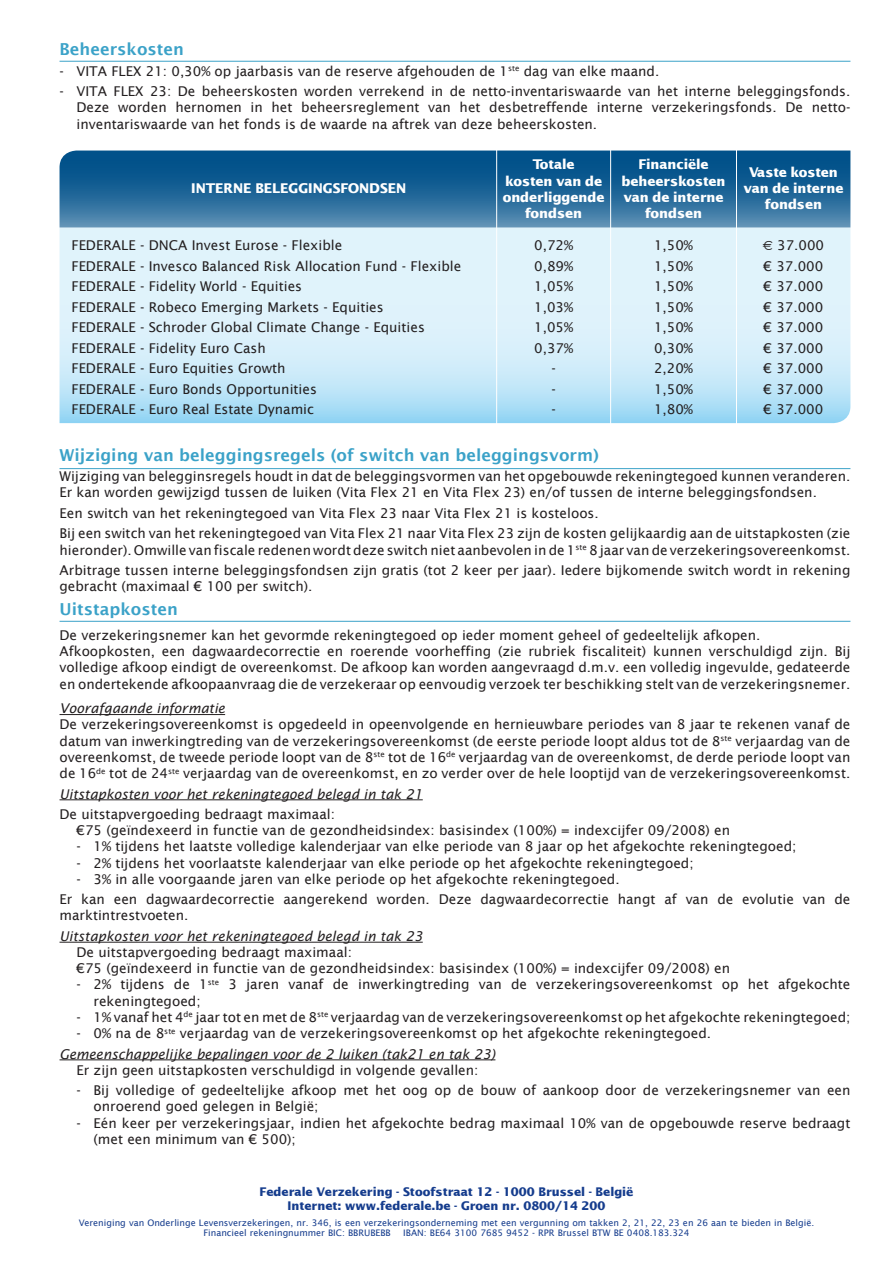
<style>
.page{position:relative;width:893px;height:1263px;background:#fff}
.page>*{position:absolute;margin:0;border:0;box-sizing:border-box;transform-origin:0 0}
.t1{font:600 16.5px "Lucida Sans";color:#3ba2c8}
.t2{font:13.5px/16.2px "Lucida Sans";color:#231f20}
.t3{font:italic 13.5px "Lucida Sans";color:#231f20}
.t4{font:700 13.5px/16.2px "Lucida Sans";color:#fff;text-align:center}
.address{font:700 12px "Lucida Sans";color:#153c8d}
.address_small{font:9px "Lucida Sans";color:#153c8d}
.s1{font-family:"Euro Sans"}
</style>
<div class="page">
<hr style="left:60px;top:714px;width:165px;height:1px;background:#231f20">
<hr style="left:60px;top:799px;width:363px;height:1px;background:#231f20">
<hr style="left:60px;top:942px;width:363px;height:1px;background:#231f20">
<hr style="left:60px;top:1059px;width:435px;height:1px;background:#231f20">
<hr style="left:60px;top:61px;width:790px;height:1px;background:#3ba2c8">
<svg style="left:60px;top:227px;width:790px;height:196px;background:#d1edf9"></svg>
<svg style="left:60px;top:151px;width:790px;height:76px;background:#216798"></svg>
<hr style="left:736px;top:142px;width:1px;height:290px;background:#fff">
<hr style="left:610px;top:142px;width:1px;height:290px;background:#fff">
<hr style="left:496px;top:142px;width:1px;height:290px;background:#fff">
<hr style="left:60px;top:468px;width:790px;height:1px;background:#3ba2c8">
<hr style="left:60px;top:621px;width:790px;height:1px;background:#3ba2c8">
<p class="t1" style="left:60px;top:40px;width:126px">Beheerskosten</p>
<p class="t2" style="left:60px;top:63px;width:601px">- VITA FLEX 21: 0,30% op jaarbasis van de reserve afgehouden de 1<sup>ste</sup> dag van elke maand.</p>
<p class="t2" style="left:77px;top:83px;width:775px;text-align:justify;text-indent:-17px">- VITA FLEX 23: De beheerskosten worden verrekend in de netto-inventariswaarde van het interne beleggingsfonds.<br>Deze worden hernomen in het beheersreglement van het desbetreffende interne verzekeringsfonds. De netto&shy;inventariswaarde van het fonds is de waarde na aftrek van deze beheerskosten.</p>
<p class="t4" style="left:191px;top:180px;width:216px">INTERNE BELEGGINGSFONDSEN</p>
<p class="t2" style="left:71px;top:238px;width:272px">FEDERALE - DNCA Invest Eurose - Flexible</p>
<p class="t2" style="left:71px;top:258px;width:391px">FEDERALE - Invesco Balanced Risk Allocation Fund - Flexible</p>
<p class="t2" style="left:71px;top:278px;width:232px">FEDERALE - Fidelity World - Equities</p>
<p class="t2" style="left:71px;top:299px;width:314px">FEDERALE - Robeco Emerging Markets - Equities</p>
<p class="t2" style="left:71px;top:319px;width:355px">FEDERALE - Schroder Global Climate Change - Equities</p>
<p class="t2" style="left:71px;top:340px;width:196px">FEDERALE - Fidelity Euro Cash</p>
<p class="t2" style="left:71px;top:360px;width:216px">FEDERALE - Euro Equities Growth</p>
<p class="t2" style="left:71px;top:381px;width:247px">FEDERALE - Euro Bonds Opportunities</p>
<p class="t2" style="left:71px;top:401px;width:244px">FEDERALE - Euro Real Estate Dynamic</p>
<p class="t4" style="left:533px;top:156px;width:43px">Totale</p>
<p class="t4" style="left:503px;top:172px;width:103px">kosten van de onderliggende fondsen</p>
<p class="t2" style="left:534px;top:238px;width:40px">0,72%</p>
<p class="t2" style="left:534px;top:258px;width:40px">0,89%</p>
<p class="t2" style="left:534px;top:278px;width:40px">1,05%</p>
<p class="t2" style="left:534px;top:299px;width:40px">1,03%</p>
<p class="t2" style="left:534px;top:319px;width:40px">1,05%</p>
<p class="t2" style="left:534px;top:340px;width:40px">0,37%</p>
<p class="t2" style="left:551px;top:360px;width:6px">-</p>
<p class="t2" style="left:551px;top:381px;width:6px">-</p>
<p class="t2" style="left:551px;top:401px;width:6px">-</p>
<p class="t4" style="left:622px;top:156px;width:105px">Financiële beheerskosten van de interne fondsen</p>
<p class="t2" style="left:654px;top:238px;width:40px">1,50%</p>
<p class="t2" style="left:654px;top:258px;width:40px">1,50%</p>
<p class="t2" style="left:654px;top:278px;width:40px">1,50%</p>
<p class="t2" style="left:654px;top:299px;width:40px">1,50%</p>
<p class="t2" style="left:654px;top:319px;width:40px">1,50%</p>
<p class="t2" style="left:654px;top:340px;width:40px">0,30%</p>
<p class="t2" style="left:654px;top:360px;width:40px">2,20%</p>
<p class="t2" style="left:654px;top:381px;width:40px">1,50%</p>
<p class="t2" style="left:654px;top:401px;width:40px">1,80%</p>
<p class="t4" style="left:743px;top:164px;width:101px">Vaste kosten van de interne fondsen</p>
<p class="t2" style="left:763px;top:238px;width:63px"><span class="s1">e</span> 37.000</p>
<p class="t2" style="left:764px;top:258px;width:61px">€ 37.000</p>
<p class="t2" style="left:764px;top:278px;width:61px">€ 37.000</p>
<p class="t2" style="left:764px;top:299px;width:61px">€ 37.000</p>
<p class="t2" style="left:764px;top:319px;width:61px">€ 37.000</p>
<p class="t2" style="left:764px;top:340px;width:61px">€ 37.000</p>
<p class="t2" style="left:764px;top:360px;width:61px">€ 37.000</p>
<p class="t2" style="left:764px;top:381px;width:61px">€ 37.000</p>
<p class="t2" style="left:764px;top:401px;width:61px">€ 37.000</p>
<p class="t1" style="left:60px;top:445px;width:541px">Wijziging van beleggingsregels (of switch van beleggingsvorm)</p>
<p class="t2" style="left:60px;top:468px;width:792px">Wijziging van belegginsregels houdt in dat de beleggingsvormen van het opgebouwde rekeningtegoed kunnen veranderen.<br>Er kan worden gewijzigd tussen de luiken (Vita Flex 21 en Vita Flex 23) en/of tussen de interne beleggingsfondsen.</p>
<p class="t2" style="left:60px;top:505px;width:541px">Een switch van het rekeningtegoed van Vita Flex 23 naar Vita Flex 21 is kosteloos.</p>
<p class="t2" style="left:60px;top:525px;width:792px">Bij een switch van het rekeningtegoed van Vita Flex 21 naar Vita Flex 23 zijn de kosten gelijkaardig aan de uitstapkosten (zie hieronder). Omwille van fiscale redenen wordt deze switch niet aanbevolen in de 1<sup>ste</sup> 8 jaar van de verzekeringsovereenkomst.</p>
<p class="t2" style="left:60px;top:562px;width:792px">Arbitrage tussen interne beleggingsfondsen zijn gratis (tot 2 keer per jaar). Iedere bijkomende switch wordt in rekening gebracht (maximaal € 100 per switch).</p>
<p class="t1" style="left:60px;top:600px;width:120px">Uitstapkosten</p>
<p class="t2" style="left:60px;top:627px;width:702px">De verzekeringsnemer kan het gevormde rekeningtegoed op ieder moment geheel of gedeeltelijk afkopen.</p>
<p class="t2" style="left:60px;top:643px;width:792px;text-align:justify">Afkoopkosten, een dagwaardecorrectie en roerende voorheffing (zie rubriek fiscaliteit) kunnen verschuldigd zijn. Bij volledige afkoop eindigt de overeenkomst. De afkoop kan worden aangevraagd d.m.v. een volledig ingevulde, gedateerde en ondertekende afkoopaanvraag die de verzekeraar op eenvoudig verzoek ter beschikking stelt van de verzekeringsnemer.</p>
<p class="t3" style="left:60px;top:701px;width:167px">Voorafgaande informatie</p>
<p class="t2" style="left:60px;top:716px;width:792px;text-align:justify">De verzekeringsovereenkomst is opgedeeld in opeenvolgende en hernieuwbare periodes van 8 jaar te rekenen vanaf de datum van inwerkingtreding van de verzekeringsovereenkomst (de eerste periode loopt aldus tot de 8<sup>ste</sup> verjaardag van de overeenkomst, de tweede periode loopt van de 8<sup>ste</sup> tot de 16<sup>de</sup> verjaardag van de overeenkomst, de derde periode loopt van de 16<sup>de</sup> tot de 24<sup>ste</sup> verjaardag van de overeenkomst, en zo verder over de hele looptijd van de verzekeringsovereenkomst.</p>
<p class="t3" style="left:60px;top:786px;width:365px">Uitstapkosten voor het rekeningtegoed belegd in tak 21</p>
<p class="t2" style="left:60px;top:806px;width:277px">De uitstapvergoeding bedraagt maximaal:</p>
<p class="t2" style="left:77px;top:822px;width:655px">€75 (geïndexeerd in functie van de gezondheidsindex: basisindex (100%) = indexcijfer 09/2008) en</p>
<p class="t2" style="left:77px;top:838px;width:721px">- 1% tijdens het laatste volledige kalenderjaar van elke periode van 8 jaar op het afgekochte rekeningtegoed;</p>
<p class="t2" style="left:77px;top:855px;width:619px">- 2% tijdens het voorlaatste kalenderjaar van elke periode op het afgekochte rekeningtegoed;</p>
<p class="t2" style="left:77px;top:871px;width:545px">- 3% in alle voorgaande jaren van elke periode op het afgekochte rekeningtegoed.</p>
<p class="t2" style="left:60px;top:891px;width:792px">Er kan een dagwaardecorrectie aangerekend worden. Deze dagwaardecorrectie hangt af van de evolutie van de marktintrestvoeten.</p>
<p class="t3" style="left:60px;top:928px;width:365px">Uitstapkosten voor het rekeningtegoed belegd in tak 23</p>
<p class="t2" style="left:77px;top:944px;width:277px">De uitstapvergoeding bedraagt maximaal:</p>
<p class="t2" style="left:77px;top:960px;width:655px">€75 (geïndexeerd in functie van de gezondheidsindex: basisindex (100%) = indexcijfer 09/2008) en</p>
<p class="t2" style="left:94px;top:976px;width:758px;text-indent:-17px">- 2% tijdens de 1<sup>ste</sup> 3 jaren vanaf de inwerkingtreding van de verzekeringsovereenkomst op het afgekochte rekeningtegoed;</p>
<p class="t2" style="left:77px;top:1009px;width:775px">- 1% vanaf het 4<sup>de</sup> jaar tot en met de 8<sup>ste</sup> verjaardag van de verzekeringsovereenkomst op het afgekochte rekeningtegoed;</p>
<p class="t2" style="left:77px;top:1025px;width:636px">- 0% na de 8<sup>ste</sup> verjaardag van de verzekeringsovereenkomst op het afgekochte rekeningtegoed.</p>
<p class="t3" style="left:60px;top:1046px;width:437px">Gemeenschappelijke bepalingen voor de 2 luiken (tak21 en tak 23)</p>
<p class="t2" style="left:77px;top:1062px;width:403px">Er zijn geen uitstapkosten verschuldigd in volgende gevallen:</p>
<p class="t2" style="left:94px;top:1082px;width:758px;text-indent:-17px">- Bij volledige of gedeeltelijke afkoop met het oog op de bouw of aankoop door de verzekeringsnemer van een onroerend goed gelegen in België;</p>
<p class="t2" style="left:94px;top:1115px;width:758px;text-indent:-17px">- Eén keer per verzekeringsjaar, indien het afgekochte bedrag maximaal 10% van de opgebouwde reserve bedraagt (met een minimum van € 500);</p>
<p class="address" style="left:260px;top:1184px;width:375px">Federale Verzekering - Stoofstraat 12 - 1000 Brussel - België</p>
<p class="address" style="left:288px;top:1199px;width:319px">Internet: www.federale.be - Groen nr. 0800/14 200</p>
<p class="address_small" style="left:79px;top:1217px;width:737px">Vereniging van Onderlinge Levensverzekeringen, nr. 346, is een verzekeringsonderneming met een vergunning om takken 2, 21, 22, 23 en 26 aan te bieden in België.</p>
<p class="address_small" style="left:203px;top:1228px;width:189px">Financieel rekeningnummer BIC: BBRUBEBB</p>
<p class="address_small" style="left:403px;top:1228px;width:288px">IBAN: BE64 3100 7685 9452 - RPR Brussel BTW BE 0408.183.324</p>
</div>
